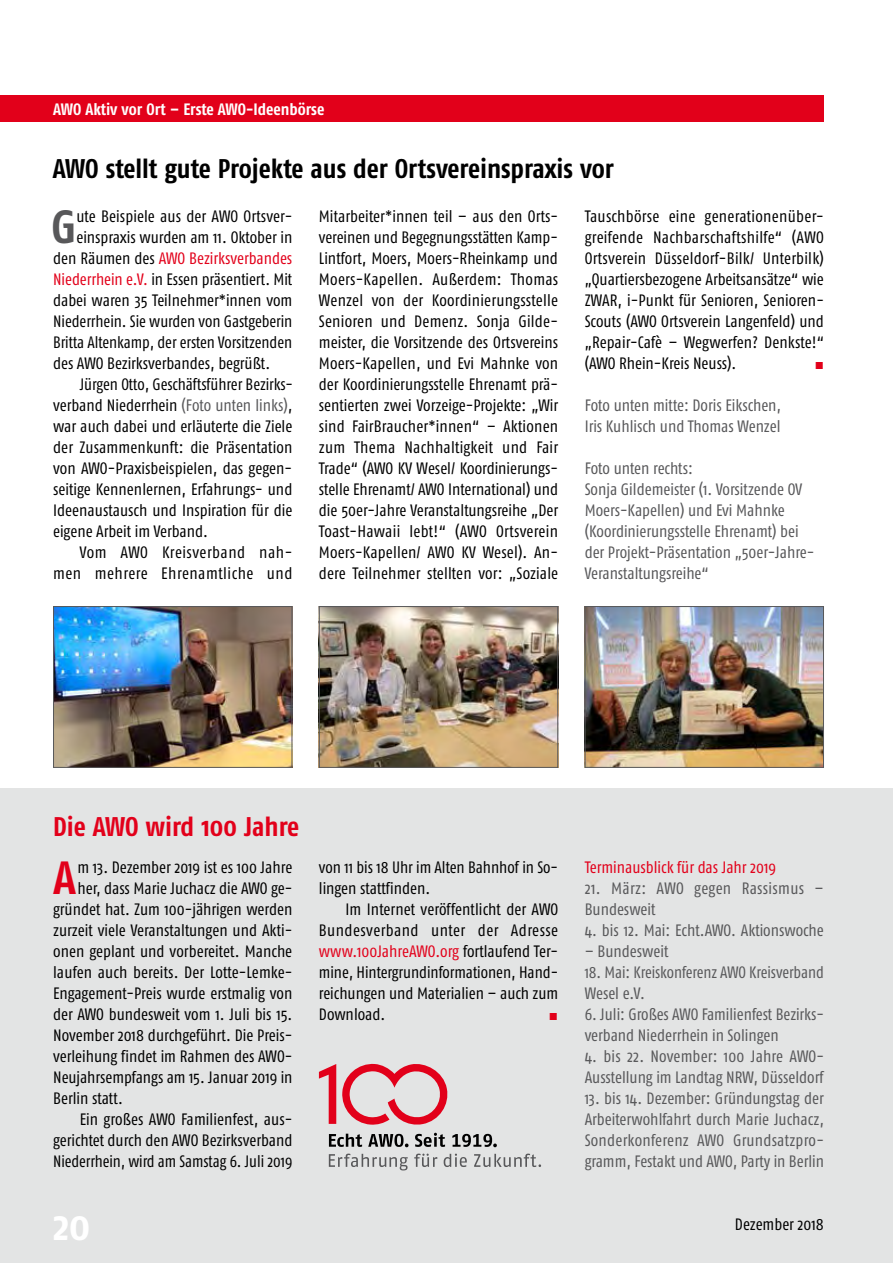
<style>
.page{position:relative;width:893px;height:1263px;background:#fff}
.page>*{position:absolute;margin:0;border:0;box-sizing:border-box;transform-origin:0 0}
.t1{font:700 46.5px "Fago Co";color:#e2001a}
.t2{font:700 46.5px "Fago Co";color:#58585a}
.t3{font:700 42px "Fago Co";color:#fff}
.t4{font:700 27px "Fago Co";color:#000}
.t5{font:700 27px "Fago Co";color:#e2001a}
.t6{font:16.5px/21px "Fago Co";color:#000;text-align:justify}
.t7{font:16.5px/21px "Fago Co";color:#58585a}
.t8{font:16.5px "Fago Co";color:#e2001a}
.t9{font:16.5px "Fago Co";letter-spacing:.03em;color:#000}
.t10{font:700 16.5px "Fago Co";color:#fff}
.s1{color:#000}
.s2{color:#e2001a}
.s3{color:#58585a}
</style>
<div class="page">
<div style="left:0;top:789px;width:893px;height:474px;background:#e3e4e4"></div>
<div style="left:0;top:96px;width:824px;height:26px;background:#e2001a"></div>
<svg style="left:329px;top:1153px;width:79px;height:17px"></svg>
<svg style="left:414px;top:1153px;width:23px;height:14px"></svg>
<svg style="left:444px;top:1153px;width:23px;height:14px"></svg>
<svg style="left:474px;top:1153px;width:67px;height:14px"></svg>
<svg style="left:329px;top:1134px;width:33px;height:13px"></svg>
<svg style="left:368px;top:1134px;width:41px;height:13px"></svg>
<svg style="left:415px;top:1133px;width:30px;height:14px"></svg>
<svg style="left:452px;top:1134px;width:45px;height:13px"></svg>
<svg style="left:319px;top:1063px;width:129px;height:62px"></svg>
<img style="left:321px;top:608px;width:235px;height:158px">
<div style="left:319px;top:606px;width:239px;height:162px;border:1px solid #58585a"></div>
<img style="left:587px;top:608px;width:235px;height:158px">
<div style="left:585px;top:606px;width:239px;height:162px;border:1px solid #58585a"></div>
<img style="left:55px;top:608px;width:235px;height:158px">
<div style="left:53px;top:606px;width:239px;height:162px;border:1px solid #58585a"></div>
<p class="t10" style="left:53px;top:99px;width:273px">AWO Aktiv vor Ort – Erste AWO-Ideenbörse</p>
<h3 class="t4" style="left:53px;top:153px;width:563px">AWO stellt gute Projekte aus der Ortsvereinspraxis vor</h3>
<h1 class="t2" style="left:52px;top:199px;width:26px">G</h1>
<p class="t6" style="left:76px;top:205px;width:217px">ute Beispiele aus der AWO Ortsver-</p>
<p class="t6" style="left:319px;top:205px;width:241px">Mitarbeiter*innen teil – aus den Orts&shy;vereinen und Begegnungsstätten Kamp-Lintfort, Moers, Moers-Rheinkamp und Moers-Kapellen. Außerdem: Thomas Wenzel von der Koordinierungsstelle Senioren und Demenz. Sonja Gilde&shy;meister, die Vorsitzende des Ortsvereins Moers-Kapellen, und Evi Mahnke von der Koordinierungsstelle Ehrenamt prä&shy;sentierten zwei Vorzeige-Projekte: „Wir sind FairBraucher*innen“ – Aktionen zum Thema Nachhaltigkeit und Fair Trade“ (AWO KV Wesel/ Koordinierungs&shy;stelle Ehrenamt/ AWO International) und die 50er-Jahre Veranstaltungsreihe „Der Toast-Hawaii lebt!“ (AWO Ortsverein Moers-Kapellen/ AWO KV Wesel). An&shy;dere Teilnehmer stellten vor: „Soziale</p>
<p class="t6" style="left:585px;top:205px;width:241px">Tauschbörse eine generationenüber&shy;greifende Nachbarschaftshilfe“ (AWO Ortsverein Düsseldorf-Bilk/ Unterbilk) „Quartiersbezogene Arbeitsansätze“ wie ZWAR, i-Punkt für Senioren, Senioren-Scouts (AWO Ortsverein Langenfeld) und „Repair-Cafè – Wegwerfen? Denkste!“ (AWO Rhein-Kreis Neuss).</p>
<p class="t6" style="left:76px;top:226px;width:217px">einspraxis wurden am 11. Oktober in</p>
<p class="t8" style="left:53px;top:249px;width:241px"><span class="s1">den Räumen des</span> AWO Bezirksverbandes</p>
<p class="t6" style="left:53px;top:268px;width:241px"><span class="s2">Niederrhein e.V.</span> in Essen präsentiert. Mit</p>
<p class="t6" style="left:53px;top:289px;width:241px">dabei waren 35 Teilnehmer*innen vom</p>
<p class="t6" style="left:53px;top:310px;width:241px">Niederrhein. Sie wurden von Gastgeberin</p>
<p class="t6" style="left:53px;top:331px;width:241px">Britta Altenkamp, der ersten Vorsitzenden</p>
<p class="t6" style="left:53px;top:352px;width:219px">des AWO Bezirksverbandes, begrüßt.</p>
<p class="t6" style="left:80px;top:373px;width:215px">Jürgen Otto, Geschäftsführer Bezirks-</p>
<p class="t6" style="left:53px;top:394px;width:241px">verband Niederrhein <span class="s3">(Foto unten links)</span>,</p>
<p class="t6" style="left:53px;top:415px;width:241px">war auch dabei und erläuterte die Ziele</p>
<p class="t6" style="left:53px;top:436px;width:241px">der Zusammenkunft: die Präsentation</p>
<p class="t6" style="left:53px;top:457px;width:241px">von AWO-Praxisbeispielen, das gegen-</p>
<p class="t6" style="left:53px;top:478px;width:241px">seitige Kennenlernen, Erfahrungs- und</p>
<p class="t6" style="left:53px;top:499px;width:241px">Ideenaustausch und Inspiration für die</p>
<p class="t6" style="left:53px;top:520px;width:156px">eigene Arbeit im Verband.</p>
<p class="t9" style="left:80px;top:543px;width:214px">Vom AWO Kreisverband nah-</p>
<p class="t9" style="left:53px;top:564px;width:241px">men mehrere Ehrenamtliche und</p>
<p class="t7" style="left:585px;top:394px;width:198px">Foto unten mitte: Doris Eikschen,<br>Iris Kuhlisch und Thomas Wenzel</p>
<p class="t7" style="left:585px;top:457px;width:231px">Foto unten rechts:<br>Sonja Gildemeister (1. Vorsitzende OV<br>Moers-Kapellen) und Evi Mahnke (Koordinierungsstelle Ehrenamt) bei der Projekt-Präsentation „50er-Jahre-<br>Veranstaltungsreihe“</p>
<h3 class="t5" style="left:53px;top:811px;width:248px">Die AWO wird 100 Jahre</h3>
<h1 class="t1" style="left:53px;top:850px;width:24px">A</h1>
<p class="t6" style="left:78px;top:856px;width:216px">m 13. Dezember 2019 ist es 100 Jahre</p>
<p class="t6" style="left:78px;top:877px;width:216px">her, dass Marie Juchacz die AWO ge-</p>
<p class="t6" style="left:53px;top:898px;width:241px">gründet hat. Zum 100-jährigen werden</p>
<p class="t6" style="left:53px;top:919px;width:241px">zurzeit viele Veranstaltungen und Akti-</p>
<p class="t6" style="left:53px;top:940px;width:241px">onen geplant und vorbereitet. Manche</p>
<p class="t6" style="left:53px;top:961px;width:241px">laufen auch bereits. Der Lotte-Lemke-</p>
<p class="t6" style="left:53px;top:982px;width:241px">Engagement-Preis wurde erstmalig von</p>
<p class="t6" style="left:53px;top:1003px;width:241px">der AWO bundesweit vom 1. Juli bis 15.</p>
<p class="t6" style="left:53px;top:1024px;width:241px">November 2018 durchgeführt. Die Preis-</p>
<p class="t6" style="left:53px;top:1045px;width:241px">verleihung findet im Rahmen des AWO-</p>
<p class="t6" style="left:53px;top:1066px;width:241px">Neujahrsempfangs am 15. Januar 2019 in</p>
<p class="t6" style="left:53px;top:1087px;width:71px">Berlin statt.</p>
<p class="t6" style="left:80px;top:1108px;width:214px">Ein großes AWO Familienfest, aus-</p>
<p class="t6" style="left:53px;top:1129px;width:241px">gerichtet durch den AWO Bezirksverband</p>
<p class="t6" style="left:53px;top:1150px;width:241px">Niederrhein, wird am Samstag 6. Juli 2019</p>
<p class="t6" style="left:319px;top:856px;width:241px">von 11 bis 18 Uhr im Alten Bahnhof in So&shy;lingen stattfinden.</p>
<p class="t6" style="left:319px;top:898px;width:241px;text-indent:27px">Im Internet veröffentlicht der AWO Bundesverband unter der Adresse <span class="s2">www.100JahreAWO.org</span> fortlaufend Ter&shy;mine, Hintergrundinformationen, Hand&shy;reichungen und Materialien – auch zum Download.</p>
<p class="t8" style="left:585px;top:858px;width:193px">Terminausblick für das Jahr 2019</p>
<p class="t7" style="left:585px;top:877px;width:241px">21. März: AWO gegen Rassismus –<br>Bundesweit</p>
<p class="t7" style="left:585px;top:919px;width:241px">4. bis 12. Mai: Echt.AWO. Aktionswoche</p>
<p class="t7" style="left:585px;top:940px;width:85px">– Bundesweit</p>
<p class="t7" style="left:585px;top:961px;width:241px">18. Mai: Kreiskonferenz AWO Kreisverband<br>Wesel e.V.</p>
<p class="t7" style="left:585px;top:1003px;width:241px">6. Juli: Großes AWO Familienfest Bezirks&shy;verband Niederrhein in Solingen</p>
<p class="t7" style="left:585px;top:1045px;width:241px">4. bis 22. November: 100 Jahre AWO-<br>Ausstellung im Landtag NRW, Düsseldorf</p>
<p class="t7" style="left:585px;top:1087px;width:241px;text-align:justify">13. bis 14. Dezember: Gründungstag der Arbeiterwohlfahrt durch Marie Juchacz, Sonderkonferenz AWO Grundsatzpro&shy;gramm, Festakt und AWO, Party in Berlin</p>
<h2 class="t3" style="left:53px;top:1201px;width:39px">20</h2>
<p class="t6" style="left:735px;top:1213px;width:90px">Dezember 2018</p>
</div>
